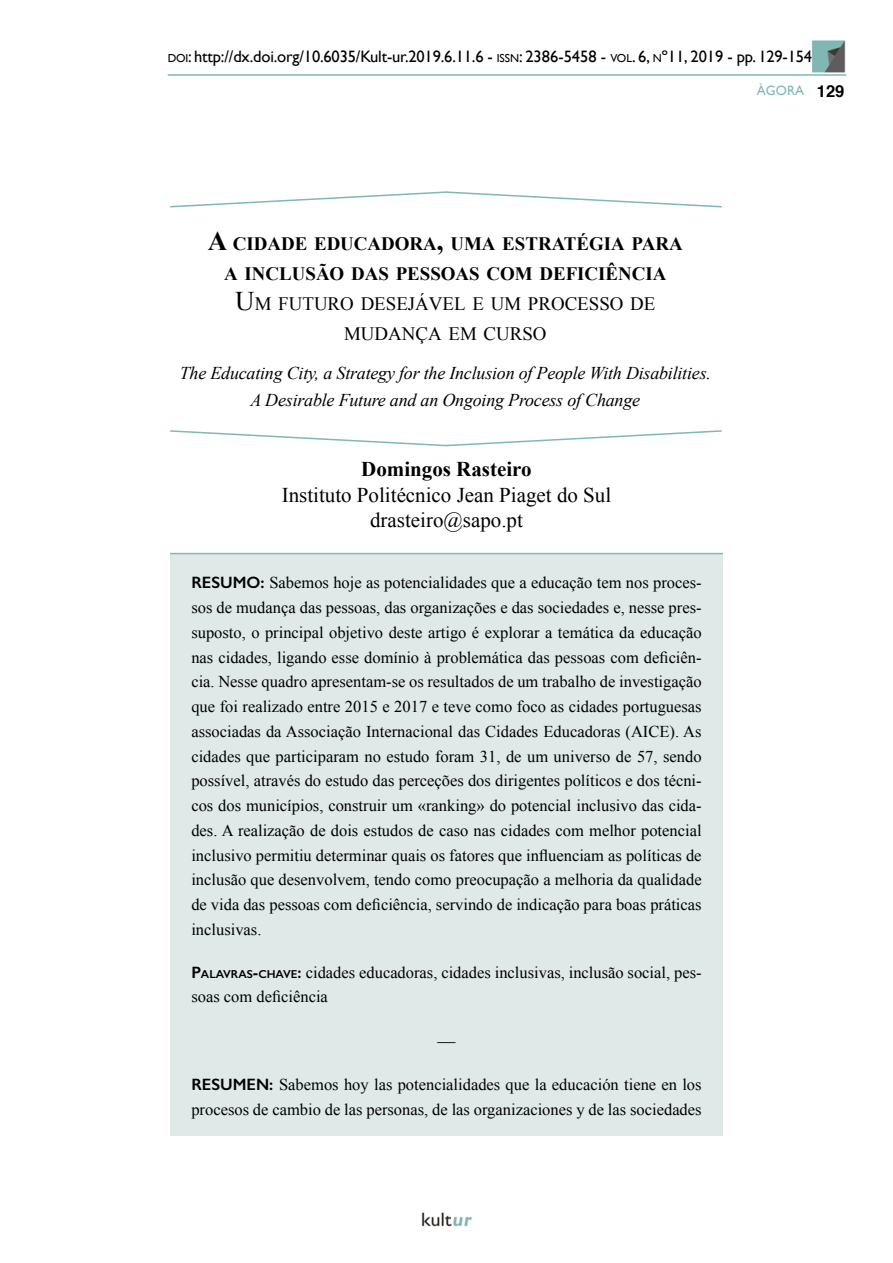
<style>
.page{position:relative;width:893px;height:1263px;background:#fff}
.page>*{position:absolute;margin:0;border:0;box-sizing:border-box;transform-origin:0 0}
.Filiación{font:21px "Times New Roman";color:#000}
.Nombre_autor{font:700 21px "Times New Roman";color:#000}
.Título_artículo{font:700 18.9px/30px "Times New Roman";color:#000;text-align:center}
.Subtítulo_1{font:18.9px/30px "Times New Roman";color:#000;text-align:center}
.Título_inglés{font:italic 18px/27px "Times New Roman";letter-spacing:-.01em;color:#000;text-align:center}
.Abstract_keywords{font:18px "Times New Roman";color:#000}
.Abstract_keywords-2{font:16.5px/24.8px "Times New Roman";color:#000}
.t1{font:16.5px "Gill Sans";letter-spacing:-.01em;color:#000}
.t2{font:13.5px "Gill Sans";color:#81b8b3}
.s1{font-size:11.55px}
.s2{font-style:inherit}
.s3{font-family:"Helvetica";font-weight:700;font-size:16.5px;color:#000}
.s4{font-size:27px}
.s5{font-family:"Gill Sans";font-weight:600}
.s6{font-family:"Gill Sans";font-weight:600;font-size:11.55px}
</style>
<div class="page">
<img style="left:421px;top:1212px;width:52px;height:15px">
<img style="left:812px;top:40px;width:34px;height:33px">
<hr style="left:168px;top:74px;width:678px;height:2px;background:#81b8b3">
<div style="left:170px;top:553px;width:553px;height:582px;background:#dee9e8"></div>
<hr style="left:170px;top:553px;width:553px;height:1px;background:#81b8b3">
<svg style="left:170px;top:191px;width:552px;height:17px"></svg>
<svg style="left:170px;top:430px;width:552px;height:17px"></svg>
<p class="t1" style="left:168px;top:47px;width:646px"><span class="s1">DOI</span>: http://dx.doi.org/10.6035/Kult-ur.2019.6.11.6 - <span class="s1">ISSN</span>: 2386-5458 - <span class="s1">VOL</span><span class="s2">. 6,</span> <span class="s1">N</span><span class="s2">º11, 2019 -</span> pp. <span class="s2">129-154</span></p>
<p class="t2" style="left:757px;top:83px;width:89px">ÀGORA <span class="s3">129</span></p>
<p class="Título_artículo" style="left:208px;top:228px;width:476px"><span class="s4">A</span> CIDADE EDUCADORA<span class="s4">,</span> UMA ESTRATÉGIA PARA<br>A INCLUSÃO DAS PESSOAS COM DEFICIÊNCIA</p>
<p class="Subtítulo_1" style="left:235px;top:288px;width:422px"><span class="s4">U</span>M FUTURO DESEJÁVEL E UM PROCESSO DE<br>MUDANÇA EM CURSO</p>
<p class="Título_inglés" style="left:180px;top:359px;width:533px">The Educating City, a Strategy for the Inclusion of People With Disabilities.<br>A Desirable Future and an Ongoing Process of Change</p>
<p class="Nombre_autor" style="left:361px;top:455px;width:172px">Domingos Rasteiro</p>
<p class="Filiación" style="left:282px;top:481px;width:331px">Instituto Politécnico Jean Piaget do Sul</p>
<p class="Filiación" style="left:370px;top:506px;width:154px">drasteiro@sapo.pt</p>
<p class="Abstract_keywords-2" style="left:191px;top:570px;width:512px;text-align:justify"><span class="s5">RESUMO:</span> Sabemos hoje as potencialidades que a educação tem nos proces&shy;sos de mudança das pessoas, das organizações e das sociedades e, nesse pres&shy;suposto, o principal objetivo deste artigo é explorar a temática da educação nas cidades, ligando esse domínio à problemática das pessoas com deficiên&shy;cia. Nesse quadro apresentam-se os resultados de um trabalho de investigação que foi realizado entre 2015 e 2017 e teve como foco as cidades portuguesas associadas da Associação Internacional das Cidades Educadoras (AICE). As cidades que participaram no estudo foram 31, de um universo de 57, sendo possível, através do estudo das perceções dos dirigentes políticos e dos técni&shy;cos dos municípios, construir um «ranking» do potencial inclusivo das cida&shy;des. A realização de dois estudos de caso nas cidades com melhor potencial inclusivo permitiu determinar quais os fatores que influenciam as políticas de inclusão que desenvolvem, tendo como preocupação a melhoria da qualidade de vida das pessoas com deficiência, servindo de indicação para boas práticas inclusivas.</p>
<p class="Abstract_keywords-2" style="left:191px;top:959px;width:512px"><span class="s5">P</span><span class="s6">ALAVRAS</span><span class="s5">-</span><span class="s6">CHAVE</span><span class="s5">:</span> cidades educadoras, cidades inclusivas, inclusão social, pes&shy;soas com deficiência</p>
<p class="Abstract_keywords" style="left:437px;top:1029px;width:19px">—</p>
<p class="Abstract_keywords-2" style="left:191px;top:1072px;width:512px"><span class="s5">RESUMEN:</span> Sabemos hoy las potencialidades que la educación tiene en los procesos de cambio de las personas, de las organizaciones y de las sociedades</p>
</div>
